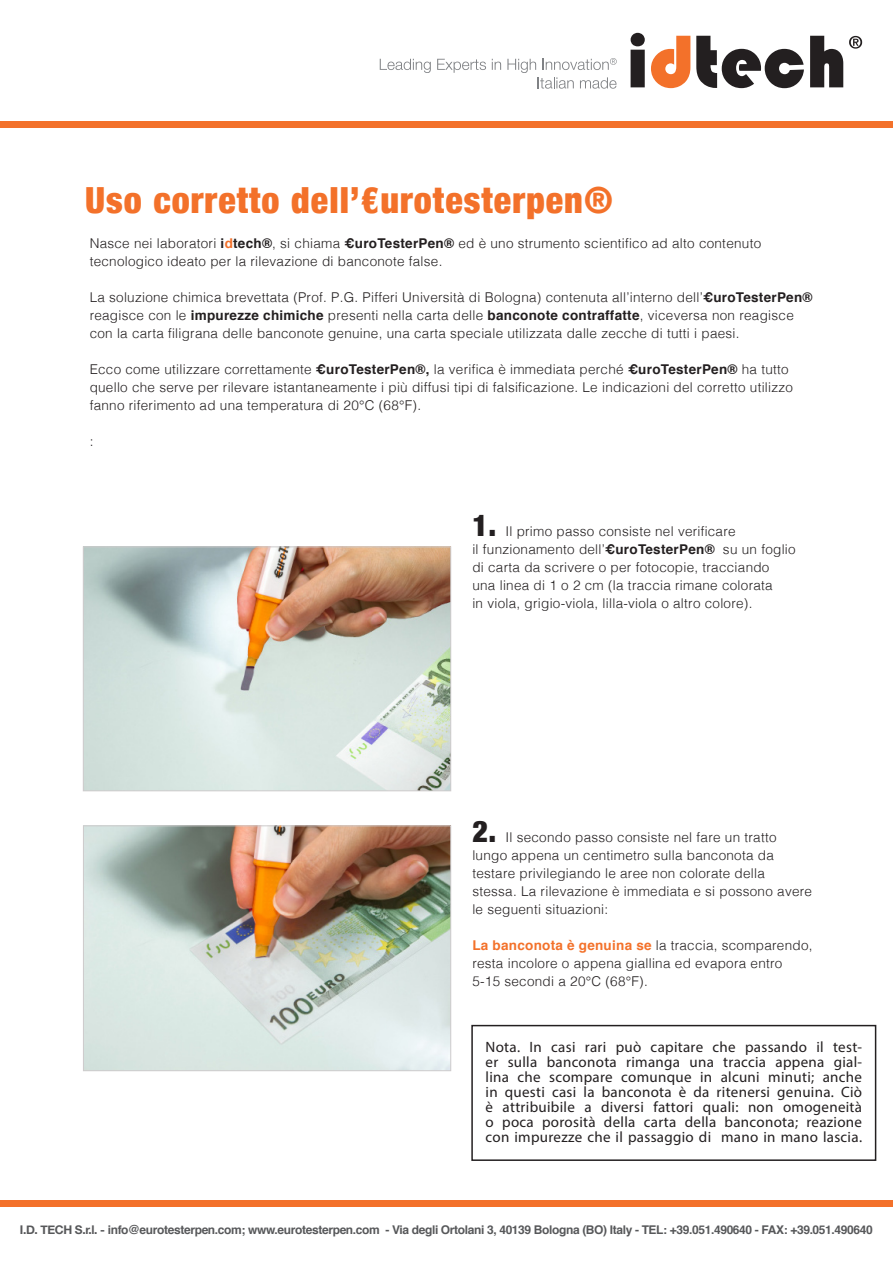
<style>
.page{position:relative;width:893px;height:1263px;background:#fff}
.page>*{position:absolute;margin:0;border:0;box-sizing:border-box;transform-origin:0 0}
.t1{font:900 condensed 36px "Helvetica Neue";letter-spacing:.03em;color:#f3712a}
.t2{font:900 condensed 30px "Helvetica Neue";color:#231f20}
.t3{font:15px/15px "Myriad Pro";letter-spacing:.02em;color:#231f20;text-align:justify}
.t4{font:300 13.5px/18px "Helvetica";letter-spacing:.02em;color:#231f20}
.t5{font:700 12px "Helvetica";letter-spacing:-.03em;color:#57585a}
.s1{font-weight:700}
.s2{font-weight:700;color:#f3712a}
.s3{font-family:"Helvetica Neue"}
</style>
<div class="page">
<div style="left:0;top:1200px;width:893px;height:6px;background:#f3712a"></div>
<div style="left:0;top:121px;width:893px;height:7px;background:#f3712a"></div>
<svg style="left:380px;top:59px;width:51px;height:14px"></svg>
<svg style="left:437px;top:59px;width:49px;height:14px"></svg>
<svg style="left:492px;top:59px;width:9px;height:11px"></svg>
<svg style="left:507px;top:58px;width:110px;height:31px"></svg>
<svg style="left:631px;top:33px;width:14px;height:54px"></svg>
<svg style="left:651px;top:36px;width:39px;height:52px"></svg>
<svg style="left:696px;top:36px;width:108px;height:52px"></svg>
<svg style="left:810px;top:36px;width:33px;height:51px"></svg>
<svg style="left:849px;top:36px;width:13px;height:13px"></svg>
<div style="left:471px;top:1025px;width:405px;height:136px;border:2px solid #231f20"></div>
<img style="left:85px;top:548px;width:364px;height:241px">
<div style="left:83px;top:546px;width:368px;height:245px;border:1px solid #cecbcc"></div>
<img style="left:85px;top:827px;width:364px;height:242px">
<div style="left:83px;top:825px;width:368px;height:246px;border:1px solid #cecbcc"></div>
<p class="t1" style="left:85px;top:170px;width:529px">Uso corretto dell’€urotesterpen®</p>
<p class="t4" style="left:90px;top:233px;width:673px">Nasce nei laboratori <span class="s1">i</span><span class="s2">d</span><span class="s1">tech®</span>, si chiama <span class="s1">€uroTesterPen®</span> ed è uno strumento scientifico ad alto contenuto tecnologico ideato per la rilevazione di banconote false.</p>
<p class="t4" style="left:90px;top:287px;width:724px">La soluzione chimica brevettata (Prof. P.G. Pifferi Università di Bologna) contenuta all’interno dell’<span class="s1">€uroTesterPen® </span>reagisce con le <span class="s1">impurezze chimiche</span> presenti nella carta delle <span class="s1">banconote contraffatte</span>, viceversa non reagisce con la carta filigrana delle banconote genuine, una carta speciale utilizzata dalle zecche di tutti i paesi.</p>
<p class="t4" style="left:90px;top:359px;width:705px">Ecco come utilizzare correttamente <span class="s1">€uroTesterPen®,</span> la verifica è immediata perché <span class="s1">€uroTesterPen®</span> ha tutto quello che serve per rilevare istantaneamente i più diffusi tipi di falsificazione. Le indicazioni del corretto utilizzo fanno riferimento ad una temperatura di 20°C (68°F).</p>
<p class="t4" style="left:90px;top:431px;width:5px">:</p>
<p class="t2" style="left:472px;top:501px;width:25px">1.</p>
<p class="t4" style="left:505px;top:521px;width:232px">Il primo passo consiste nel verificare</p>
<p class="t4" style="left:472px;top:539px;width:325px">il funzionamento dell’<span class="s1">€uroTesterPen®</span> su un foglio</p>
<p class="t4" style="left:472px;top:557px;width:299px">di carta da scrivere o per fotocopie, tracciando</p>
<p class="t4" style="left:472px;top:575px;width:302px">una linea di 1 o 2 cm (la traccia rimane colorata</p>
<p class="t4" style="left:472px;top:593px;width:282px">in viola, grigio-viola, lilla-viola o altro colore).</p>
<p class="t2" style="left:472px;top:807px;width:25px">2.</p>
<p class="t4" style="left:472px;top:827px;width:341px;text-indent:33px">Il secondo passo consiste nel fare un tratto lungo appena un centimetro sulla banconota da testare privilegiando le aree non colorate della stessa. La rilevazione è immediata e si possono avere le seguenti situazioni:</p>
<p class="t4" style="left:472px;top:935px;width:342px"><span class="s2">La banconota è genuina se</span> la traccia, scomparendo, resta incolore o appena giallina ed evapora entro<br>5-15 secondi a 20°C (68°F).</p>
<p class="t3" style="left:486px;top:1039px;width:378px">Nota. In casi rari può capitare che passando il test&shy;er sulla banconota rimanga una traccia appena gial&shy;lina che scompare comunque in alcuni minuti; anche in questi casi la banconota è da ritenersi genuina. Ciò è attribuibile a diversi fattori quali: non omogeneità o poca porosità della carta della banconota; reazione con impurezze che il passaggio di mano in mano lascia.</p>
<p class="t5" style="left:20px;top:1220px;width:854px"><span class="s3">I.D. TECH S.r.l. -</span> info@eurotesterpen.com; www.eurotesterpen.com - Via degli Ortolani 3, 40139 Bologna (BO) Italy - TEL: +39.051.490640 - FAX: +39.051.490640</p>
</div>
